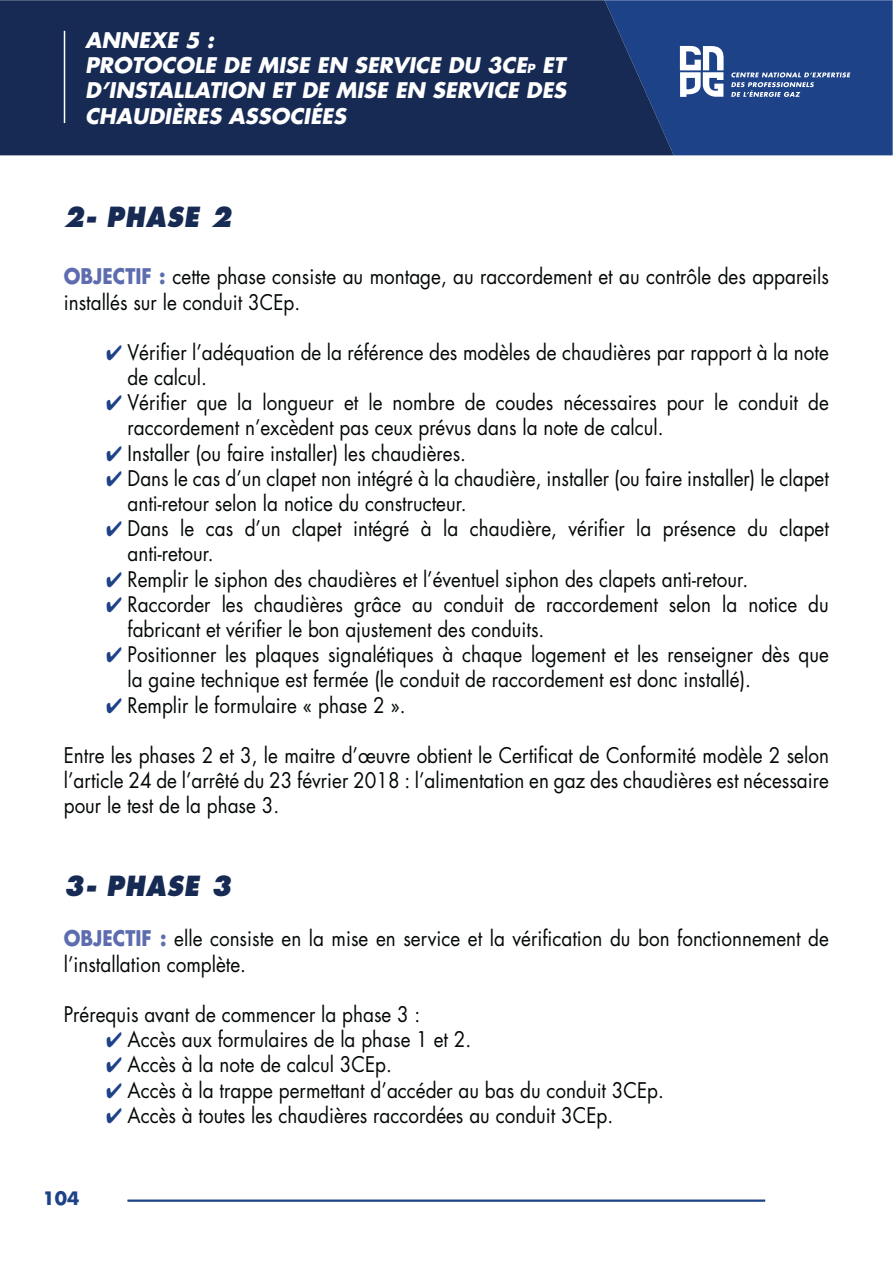
<style>
.page{position:relative;width:893px;height:1263px;background:#fff}
.page>*{position:absolute;margin:0;border:0;box-sizing:border-box;transform-origin:0 0}
.t1{font:italic 800 27px "Futura LT";letter-spacing:.04em;color:#172a54;scale:.9 1}
.t2{font:21px/25.2px "Futura LT";color:#040809;scale:.9 1}
.t3{font:italic 700 21px/25.2px "Futura LT";color:#fff}
.t4{font:700 18px "Futura LT";color:#1e4288}
.s1{font-size:12.3px}
.s2{font-weight:700;color:#5d6cae}
</style>
<div class="page">
<hr style="left:128px;top:1200px;width:637px;height:2px;background:#1e4288">
<div style="left:0;top:0;width:604px;height:155px;background:#172a54"></div>
<svg style="left:604px;top:0;width:289px;height:155px;background:#284887"></svg>
<hr style="left:64px;top:31px;width:1px;height:92px;background:#fff">
<p class="t3" style="left:85px;top:30px;width:483px">ANNEXE 5 :<br>PROTOCOLE DE MISE EN SERVICE DU 3CE<span class="s1">P</span> ET<br>D’INSTALLATION ET DE MISE EN SERVICE DES<br>CHAUDIÈRES ASSOCIÉES</p>
<p class="t1" style="left:64px;top:206px;width:188px">2- PHASE 2</p>
<p class="t2" style="left:64px;top:265px;width:852px"><span class="s2">OBJECTIF :</span> cette phase consiste au montage, au raccordement et au contrôle des appareils installés sur le conduit 3CEp.</p>
<p class="t2" style="left:128px;top:340px;width:781px">Vérifier l’adéquation de la référence des modèles de chaudières par rapport à la note de calcul.<br>Vérifier que la longueur et le nombre de coudes nécessaires pour le conduit de raccordement n’excèdent pas ceux prévus dans la note de calcul.<br>Installer (ou faire installer) les chaudières.<br>Dans le cas d’un clapet non intégré à la chaudière, installer (ou faire installer) le clapet anti-retour selon la notice du constructeur.<br>Dans le cas d’un clapet intégré à la chaudière, vérifier la présence du clapet anti-retour.<br>Remplir le siphon des chaudières et l’éventuel siphon des clapets anti-retour.<br>Raccorder les chaudières grâce au conduit de raccordement selon la notice du fabricant et vérifier le bon ajustement des conduits.<br>Positionner les plaques signalétiques à chaque logement et les renseigner dès que la gaine technique est fermée (le conduit de raccordement est donc installé).<br>Remplir le formulaire « phase 2 ».</p>
<p class="t2" style="left:64px;top:743px;width:852px;text-align:justify">Entre les phases 2 et 3, le maitre d’œuvre obtient le Certificat de Conformité modèle 2 selon l’article 24 de l’arrêté du 23 février 2018 : l’alimentation en gaz des chaudières est nécessaire pour le test de la phase 3.</p>
<p class="t1" style="left:64px;top:876px;width:188px">3- PHASE 3</p>
<p class="t2" style="left:64px;top:927px;width:852px"><span class="s2">OBJECTIF :</span> elle consiste en la mise en service et la vérification du bon fonctionnement de l’installation complète.</p>
<p class="t2" style="left:128px;top:1002px;width:597px;text-indent:-64px">Prérequis avant de commencer la phase 3 :<br>Accès aux formulaires de la phase 1 et 2.<br>Accès à la note de calcul 3CEp.<br>Accès à la trappe permettant d’accéder au bas du conduit 3CEp.<br>Accès à toutes les chaudières raccordées au conduit 3CEp.</p>
<p class="t4" style="left:43px;top:1188px;width:39px">104</p>
</div>
